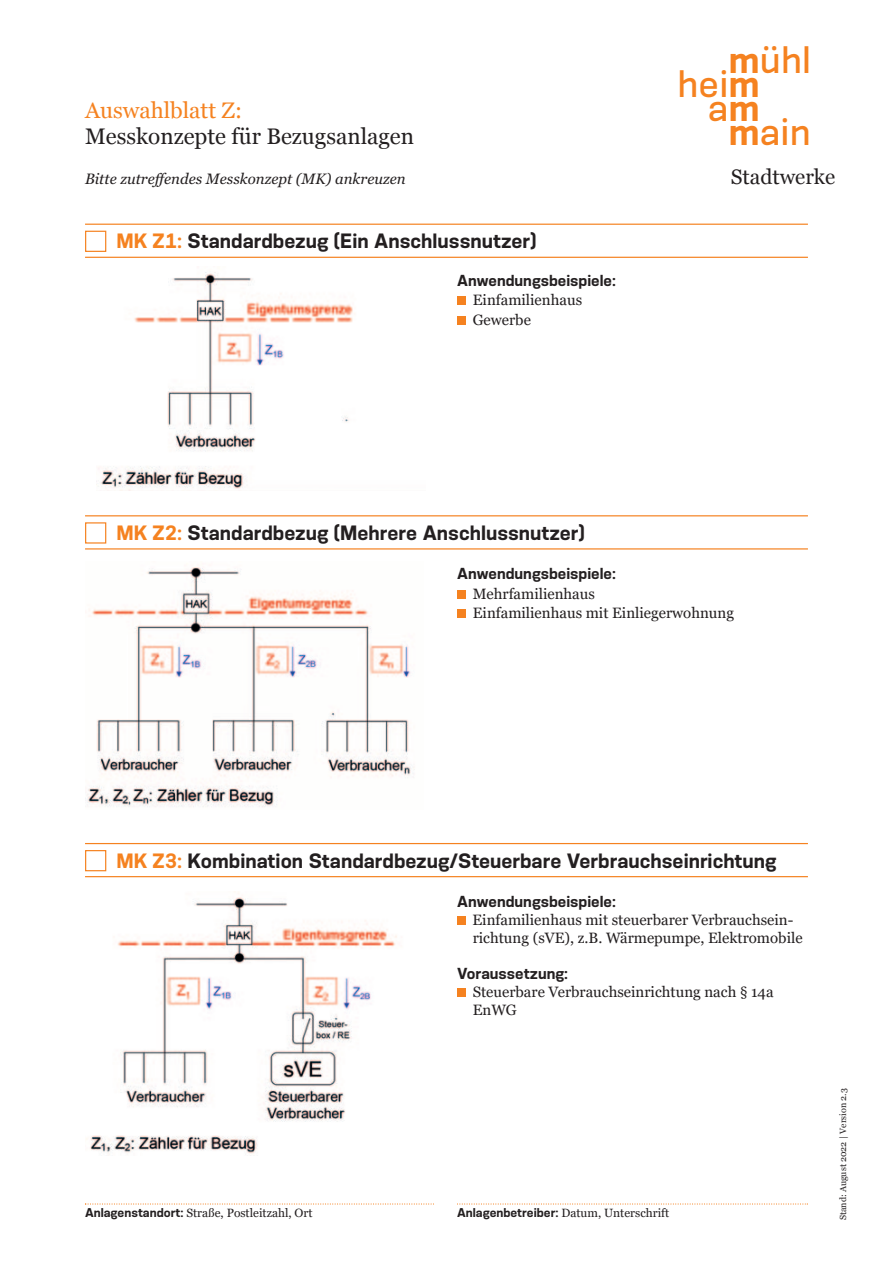
<style>
.page{position:relative;width:893px;height:1263px;background:#fff}
.page>*{position:absolute;margin:0;border:0;box-sizing:border-box;transform-origin:0 0}
.t1{font:500 36px "Konsens";letter-spacing:.005em;color:#f58220}
.t2{font:22.5px "Georgia";color:#231f20}
.t3{font:22.5px "Georgia";color:#f58220}
.t4{font:21px "Georgia";color:#231f20}
.t5{font:700 19.5px "Konsens";color:#231f20}
.t6{font:15px/18px "Georgia Pro";color:#231f20}
.t7{font:700 15px "Konsens";color:#231f20}
.t8{font:italic 15px "Georgia Pro";color:#231f20}
.t9{font:12px "Georgia Pro";color:#231f20}
.t10{font:9px "Georgia";color:#231f20}
.s1{color:#f58220}
.s2{font-weight:700}
.s3{font-family:"Konsens";font-weight:700}
</style>
<div class="page">
<img style="left:96px;top:272px;width:257px;height:218px">
<div style="left:457px;top:296px;width:9px;height:9px;background:#f58220"></div>
<div style="left:457px;top:316px;width:9px;height:8px;background:#f58220"></div>
<hr style="left:85px;top:515px;width:723px;height:1px;background:#f58220">
<hr style="left:85px;top:548px;width:723px;height:1px;background:#f58220">
<div style="left:85px;top:522px;width:21px;height:22px;border:1px solid #f58220"></div>
<hr style="left:85px;top:224px;width:723px;height:1px;background:#f58220">
<hr style="left:85px;top:257px;width:723px;height:1px;background:#f58220">
<div style="left:85px;top:231px;width:21px;height:21px;border:1px solid #f58220"></div>
<img style="left:85px;top:567px;width:329px;height:240px">
<div style="left:457px;top:590px;width:9px;height:9px;background:#f58220"></div>
<div style="left:457px;top:610px;width:9px;height:8px;background:#f58220"></div>
<img style="left:86px;top:893px;width:311px;height:261px">
<div style="left:457px;top:916px;width:9px;height:9px;background:#f58220"></div>
<div style="left:457px;top:988px;width:9px;height:9px;background:#f58220"></div>
<hr style="left:85px;top:843px;width:723px;height:1px;background:#f58220">
<hr style="left:85px;top:876px;width:723px;height:1px;background:#f58220">
<div style="left:85px;top:850px;width:21px;height:21px;border:1px solid #f58220"></div>
<svg style="left:85px;top:1203px;width:723px;height:1px"></svg>
<div style="left:436px;top:1175px;width:21px;height:73px;background:#fff"></div>
<p class="t3" style="left:85px;top:98px;width:159px">Auswahlblatt Z:</p>
<p class="t2" style="left:85px;top:123px;width:331px">Messkonzepte für Bezugsanlagen</p>
<p class="t8" style="left:85px;top:172px;width:322px">Bitte zutreffendes Messkonzept (MK) ankreuzen</p>
<p class="t5" style="left:116px;top:234px;width:421px"><span class="s1">MK Z1:</span> Standardbezug (Ein Anschlussnutzer)</p>
<p class="t7" style="left:457px;top:274px;width:160px">Anwendungsbeispiele:</p>
<p class="t6" style="left:473px;top:291px;width:111px">Einfamilienhaus</p>
<p class="t6" style="left:473px;top:310px;width:60px">Gewerbe</p>
<p class="t1" style="left:729px;top:37px;width:84px"><span class="s2">m</span>ühl</p>
<p class="t1" style="left:677px;top:61px;width:84px">hei<span class="s2">m</span></p>
<p class="t1" style="left:708px;top:85px;width:53px">a<span class="s2">m</span></p>
<p class="t1" style="left:729px;top:109px;width:84px"><span class="s2">m</span>ain</p>
<p class="t4" style="left:731px;top:165px;width:106px">Stadtwerke</p>
<p class="t5" style="left:116px;top:525px;width:470px"><span class="s1">MK Z2:</span> Standardbezug (Mehrere Anschlussnutzer)</p>
<p class="t7" style="left:457px;top:568px;width:160px">Anwendungsbeispiele:</p>
<p class="t6" style="left:473px;top:584px;width:124px">Mehrfamilienhaus</p>
<p class="t6" style="left:473px;top:604px;width:263px">Einfamilienhaus mit Einliegerwohnung</p>
<p class="t5" style="left:116px;top:853px;width:662px"><span class="s1">MK Z3:</span> Kombination Standardbezug/Steuerbare Verbrauchseinrichtung</p>
<p class="t7" style="left:457px;top:896px;width:160px">Anwendungsbeispiele:</p>
<p class="t6" style="left:472px;top:911px;width:332px">Einfamilienhaus mit steuerbarer Verbrauchsein&shy;richtung (sVE), z.B. Wärmepumpe, Elektromobile</p>
<p class="t7" style="left:457px;top:968px;width:112px">Voraussetzung:</p>
<p class="t6" style="left:473px;top:983px;width:302px">Steuerbare Verbrauchseinrichtung nach § 14a<br>EnWG</p>
<p class="t9" style="left:85px;top:1206px;width:229px"><span class="s3">Anlagenstandort:</span> Straße, Postleitzahl, Ort</p>
<p class="t9" style="left:457px;top:1206px;width:214px"><span class="s3">Anlagenbetreiber:</span> Datum, Unterschrift</p>
<p class="t10" style="left:838px;top:1220px;width:133px;rotate:-90deg">Stand: August 2022 | Version 2.3</p>
</div>
